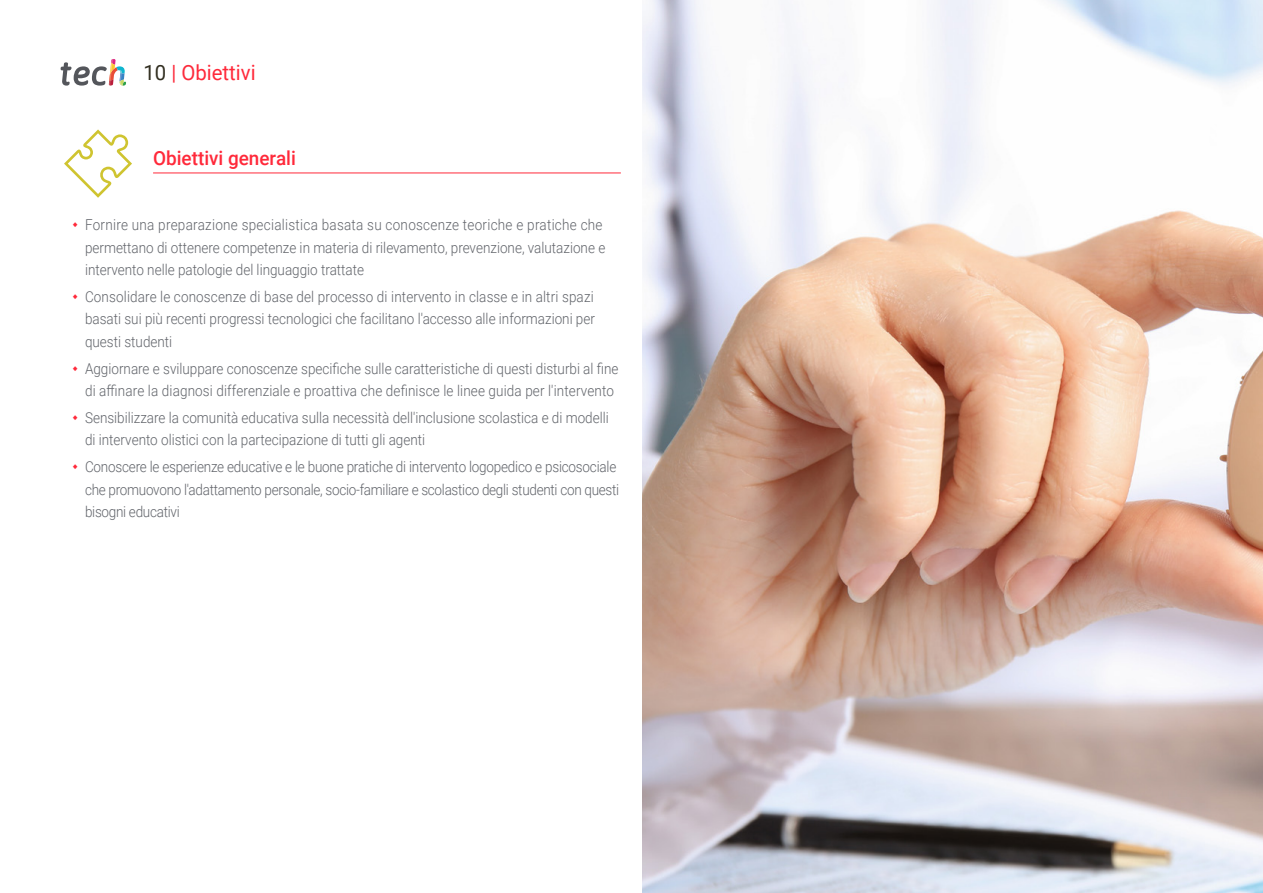
<style>
.page{position:relative;width:1263px;height:893px;background:#fff}
.page>*{position:absolute;margin:0;border:0;box-sizing:border-box;transform-origin:0 0}
.t1{font:21px "Roboto";color:#ff293a}
.t2{font:500 19.5px "Roboto";color:#ff293a}
.t3{font:300 15px/22.5px "Roboto";color:#61646a;scale:.9 1}
.t4{font:300 15px/22.5px "Roboto";letter-spacing:-.02em;color:#61646a;scale:.9 1}
.s1{color:#312e20}
.s2{color:#fc2a3b}
</style>
<div class="page">
<img style="left:642px;top:0;width:621px;height:893px">
<hr style="left:153px;top:173px;width:468px;height:1px;background:#ff293a">
<svg style="left:64px;top:129px;width:68px;height:69px"></svg>
<svg style="left:61px;top:59px;width:65px;height:27px"></svg>
<h1 class="t1" style="left:144px;top:57px;width:114px"><span class="s1">10</span> <span class="s2">| O</span>biettivi</h1>
<h2 class="t2" style="left:153px;top:144px;width:144px">Obiettivi generali</h2>
<p class="t3" style="left:85px;top:213px;width:580px">Fornire una preparazione specialistica basata su conoscenze teoriche e pratiche che permettano di ottenere competenze in materia di rilevamento, prevenzione, valutazione e intervento nelle patologie del linguaggio trattate</p>
<p class="t3" style="left:85px;top:285px;width:568px;text-align:justify">Consolidare le conoscenze di base del processo di intervento in classe e in altri spazi basati sui più recenti progressi tecnologici che facilitano l'accesso alle informazioni per questi studenti</p>
<p class="t3" style="left:85px;top:356px;width:594px">Aggiornare e sviluppare conoscenze specifiche sulle caratteristiche di questi disturbi al fine di affinare la diagnosi differenziale e proattiva che definisce le linee guida per l'intervento</p>
<p class="t3" style="left:85px;top:406px;width:583px">Sensibilizzare la comunità educativa sulla necessità dell'inclusione scolastica e di modelli di intervento olistici con la partecipazione di tutti gli agenti</p>
<p class="t4" style="left:85px;top:455px;width:595px">Conoscere le esperienze educative e le buone pratiche di intervento logopedico e psicosociale che promuovono l'adattamento personale, socio-familiare e scolastico degli studenti con questi bisogni educativi</p>
</div>
